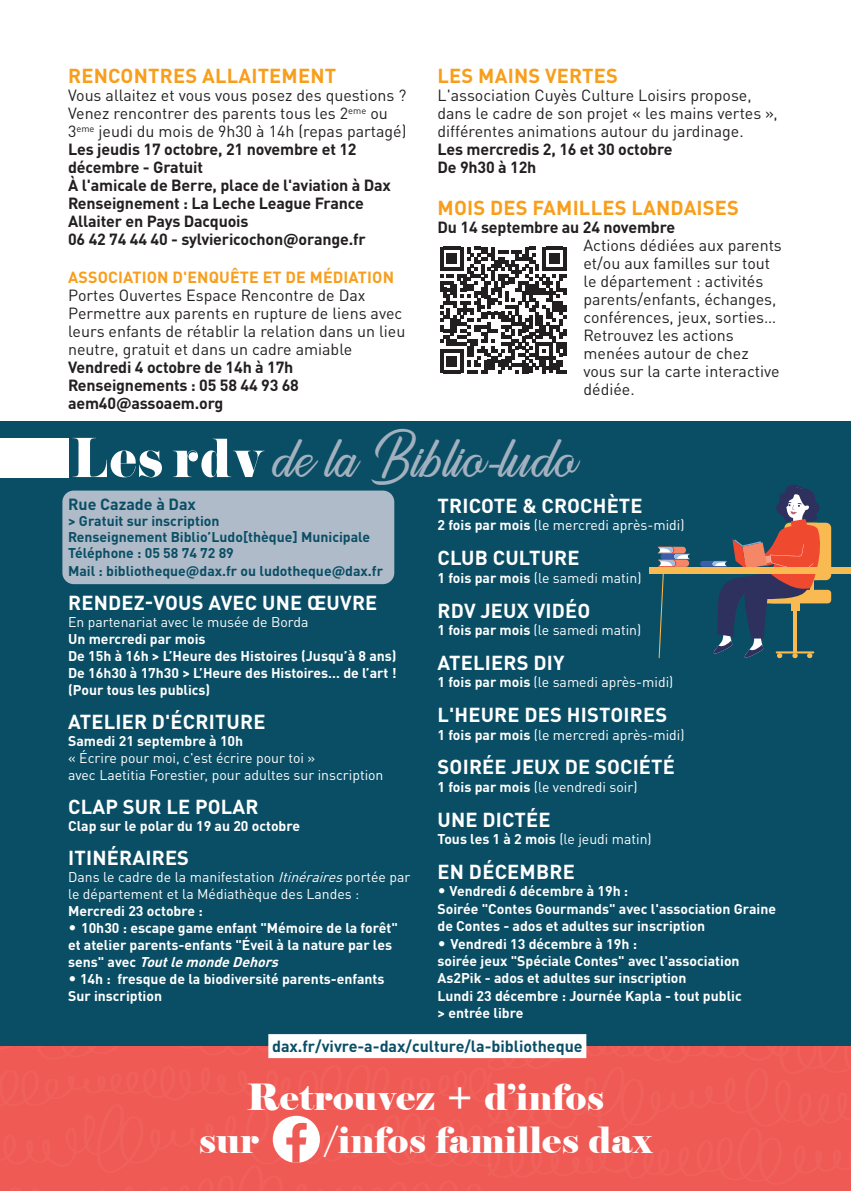
<style>
.page{position:relative;width:851px;height:1191px;background:#fff}
.page>*{position:absolute;margin:0;border:0;box-sizing:border-box;transform-origin:0 0}
.t1{font:46px "Golden Gate";color:#a3b1bf}
.t2{font:36px/43.2px "Elephant";letter-spacing:.01em;color:#fff}
.t3{font:700 20px "DINOT";letter-spacing:.01em;color:#fff}
.t4{font:700 20px "DINOT";letter-spacing:.01em;color:#f89e1c}
.t5{font:16px/18px "DINOT";color:#231f20}
.t6{font:700 16px/18px "DINOT";letter-spacing:-.01em;color:#231f20}
.t7{font:700 16px "DINOT";color:#0a4e65}
.t8{font:700 16px "DINOT";letter-spacing:.01em;color:#f89e1c}
.t9{font:700 14px/17px "DINOT";color:#fff}
.t10{font:14px/17px "DINOT";color:#fff}
.t11{font:700 14px/16px "DINOT";color:#0a4e65}
.s1{font-weight:400}
.s2{font-family:"Pistilli";font-size:50px;color:#fff}
.s3{font-style:italic}
.s4{font-family:"Futura Std";font-weight:300}
.s5{font-weight:700}
</style>
<div class="page">
<div style="left:0;top:421px;width:850px;height:625px;background:#0a4e65"></div>
<div style="left:0;top:1046px;width:850px;height:145px;background:#f05a54"></div>
<div style="left:0;top:438px;width:68px;height:40px;background:#fff"></div>
<div style="left:268px;top:1034px;width:318px;height:24px;background:#fff"></div>
<div style="left:768px;top:590px;width:63px;height:13px;background:#f9ba52;border-radius:4px"></div>
<div style="left:794px;top:523px;width:37px;height:57px;background:#f9ba52;border-radius:5px"></div>
<div style="left:649px;top:567px;width:201px;height:6px;background:#f9ba52"></div>
<svg style="left:700px;top:484px;width:125px;height:175px"></svg>
<svg style="left:657px;top:547px;width:33px;height:111px"></svg>
<svg style="left:440px;top:247px;width:126px;height:126px"></svg>
<div style="left:62px;top:490px;width:332px;height:94px;background:#afbbc8;border-radius:11px"></div>
<h3 class="t4" style="left:68px;top:63px;width:269px">RENCONTRES ALLAITEMENT</h3>
<p class="t6" style="left:68px;top:86px;width:340px"><span class="s1">Vous allaitez et vous vous posez des questions ?<br>Venez rencontrer des parents tous les 2</span><sup>eme</sup> <span class="s1">ou 3</span><sup>eme</sup> <span class="s1">jeudi du mois de 9h30 à 14h (repas partagé)<br></span>Les jeudis 17 octobre, 21 novembre et 12 décembre - Gratuit<br>À l'amicale de Berre, place de l'aviation à Dax Renseignement : La Leche League France Allaiter en Pays Dacquois<br>06 42 74 44 40 - sylviericochon@orange.fr</p>
<p class="t8" style="left:68px;top:266px;width:327px">ASSOCIATION D'ENQUÊTE ET DE MÉDIATION</p>
<p class="t5" style="left:68px;top:285px;width:339px">Portes Ouvertes Espace Rencontre de Dax Permettre aux parents en rupture de liens avec leurs enfants de rétablir la relation dans un lieu neutre, gratuit et dans un cadre amiable</p>
<p class="t6" style="left:68px;top:357px;width:232px">Vendredi 4 octobre de 14h à 17h<br>Renseignements : 05 58 44 93 68 aem40@assoaem.org</p>
<h3 class="t4" style="left:437px;top:63px;width:182px">LES MAINS VERTES</h3>
<p class="t5" style="left:437px;top:86px;width:341px">L'association Cuyès Culture Loisirs propose, dans le cadre de son projet « les mains vertes », différentes animations autour du jardinage.</p>
<p class="t6" style="left:437px;top:140px;width:236px">Les mercredis 2, 16 et 30 octobre<br>De 9h30 à 12h</p>
<h3 class="t4" style="left:437px;top:195px;width:303px">MOIS DES FAMILLES LANDAISES</h3>
<p class="t6" style="left:437px;top:218px;width:239px">Du 14 septembre au 24 novembre</p>
<p class="t5" style="left:583px;top:236px;width:200px">Actions dédiées aux parents et/ou aux familles sur tout le département : activités parents/enfants, échanges, conférences, jeux, sorties…<br>Retrouvez les actions menées autour de chez vous sur la carte interactive dédiée.</p>
<h1 class="t1" style="left:72px;top:421px;width:508px"><span class="s2">Les rdv</span> de la Biblio-ludo</h1>
<p class="t7" style="left:68px;top:493px;width:129px">Rue Cazade à Dax</p>
<p class="t11" style="left:68px;top:512px;width:304px">&gt; Gratuit sur inscription<br>Renseignement Biblio’Ludo[thèque] Municipale<br>Téléphone : 05 58 74 72 89</p>
<p class="t11" style="left:68px;top:562px;width:316px">Mail : bibliotheque@dax.fr ou ludotheque@dax.fr</p>
<h3 class="t3" style="left:68px;top:589px;width:311px">RENDEZ-VOUS AVEC UNE ŒUVRE</h3>
<p class="t10" style="left:68px;top:613px;width:242px">En partenariat avec le musée de Borda</p>
<p class="t9" style="left:68px;top:630px;width:330px">Un mercredi par mois<br>De 15h à 16h &gt; L’Heure des Histoires (Jusqu’à 8 ans)<br>De 16h30 à 17h30 &gt; L’Heure des Histoires… de l’art ! (Pour tous les publics)</p>
<h3 class="t3" style="left:68px;top:709px;width:199px">ATELIER D'ÉCRITURE</h3>
<p class="t9" style="left:68px;top:732px;width:177px">Samedi 21 septembre à 10h</p>
<p class="t10" style="left:68px;top:749px;width:317px">« Écrire pour moi, c'est écrire pour toi »<br>avec Laetitia Forestier, pour adultes sur inscription</p>
<h3 class="t3" style="left:68px;top:794px;width:192px">CLAP SUR LE POLAR</h3>
<p class="t9" style="left:68px;top:817px;width:233px">Clap sur le polar du 19 au 20 octobre</p>
<h3 class="t3" style="left:68px;top:845px;width:122px">ITINÉRAIRES</h3>
<p class="t10" style="left:68px;top:868px;width:344px">Dans le cadre de la manifestation <span class="s3">Itinéraires</span>portée par le département et la Médiathèque des Landes :</p>
<p class="t9" style="left:68px;top:902px;width:136px">Mercredi 23 octobre :</p>
<p class="t9" style="left:68px;top:919px;width:331px"><span class="s4">•</span> 10h30 : escape game enfant "Mémoire de la forêt" et atelier parents-enfants "Éveil à la nature par les s e n s " a v e c <span class="s3">ToutlemondeDehors</span></p>
<p class="t9" style="left:68px;top:970px;width:318px"><span class="s4">•</span> 14h : fresque de la biodiversité parents-enfants<br>Sur inscription</p>
<h3 class="t3" style="left:437px;top:492px;width:206px">TRICOTE &amp; CROCHÈTE</h3>
<p class="t10" style="left:437px;top:516px;width:248px"><span class="s5">2 fois par mois</span> (le mercredi après-midi)</p>
<h3 class="t3" style="left:437px;top:545px;width:143px">CLUB CULTURE</h3>
<p class="t10" style="left:437px;top:569px;width:205px"><span class="s5">1 fois par mois</span> (le samedi matin)</p>
<h3 class="t3" style="left:437px;top:597px;width:154px">RDV JEUX VIDÉO</h3>
<p class="t10" style="left:437px;top:621px;width:205px"><span class="s5">1 fois par mois</span> (le samedi matin)</p>
<h3 class="t3" style="left:437px;top:649px;width:128px">ATELIERS DIY</h3>
<p class="t10" style="left:437px;top:673px;width:237px"><span class="s5">1 fois par mois</span> (le samedi après-midi)</p>
<h3 class="t3" style="left:437px;top:702px;width:231px">L'HEURE DES HISTOIRES</h3>
<p class="t10" style="left:437px;top:725px;width:248px"><span class="s5">1 fois par mois</span> (le mercredi après-midi)</p>
<h3 class="t3" style="left:437px;top:754px;width:239px">SOIRÉE JEUX DE SOCIÉTÉ</h3>
<p class="t10" style="left:437px;top:778px;width:201px"><span class="s5">1 fois par mois</span> (le vendredi soir)</p>
<h3 class="t3" style="left:437px;top:806px;width:115px">UNE DICTÉE</h3>
<p class="t9" style="left:437px;top:830px;width:216px">Tous les 1 à 2 mois <span class="s1">(le jeudi matin)</span></p>
<h3 class="t3" style="left:437px;top:858px;width:139px">EN DÉCEMBRE</h3>
<p class="t9" style="left:437px;top:882px;width:340px"><span class="s4">•</span> Vendredi 6 décembre à 19h :<br>Soirée "Contes Gourmands" avec l'association Graine de Contes - ados et adultes sur inscription</p>
<p class="t9" style="left:437px;top:934px;width:306px"><span class="s4">•</span> Vendredi 13 décembre à 19h :<br>soirée jeux "Spéciale Contes" avec l'association As2Pik - ados et adultes sur inscription<br>Lundi 23 décembre : Journée Kapla - tout public &gt; entrée libre</p>
<p class="t7" style="left:272px;top:1035px;width:312px">dax.fr/vivre-a-dax/culture/la-bibliotheque</p>
<h2 class="t2" style="left:199px;top:1075px;width:407px;text-indent:48px">Retrouvez + d’infos sur</h2>
<h2 class="t2" style="left:325px;top:1119px;width:329px">/infos familles dax</h2>
</div>
